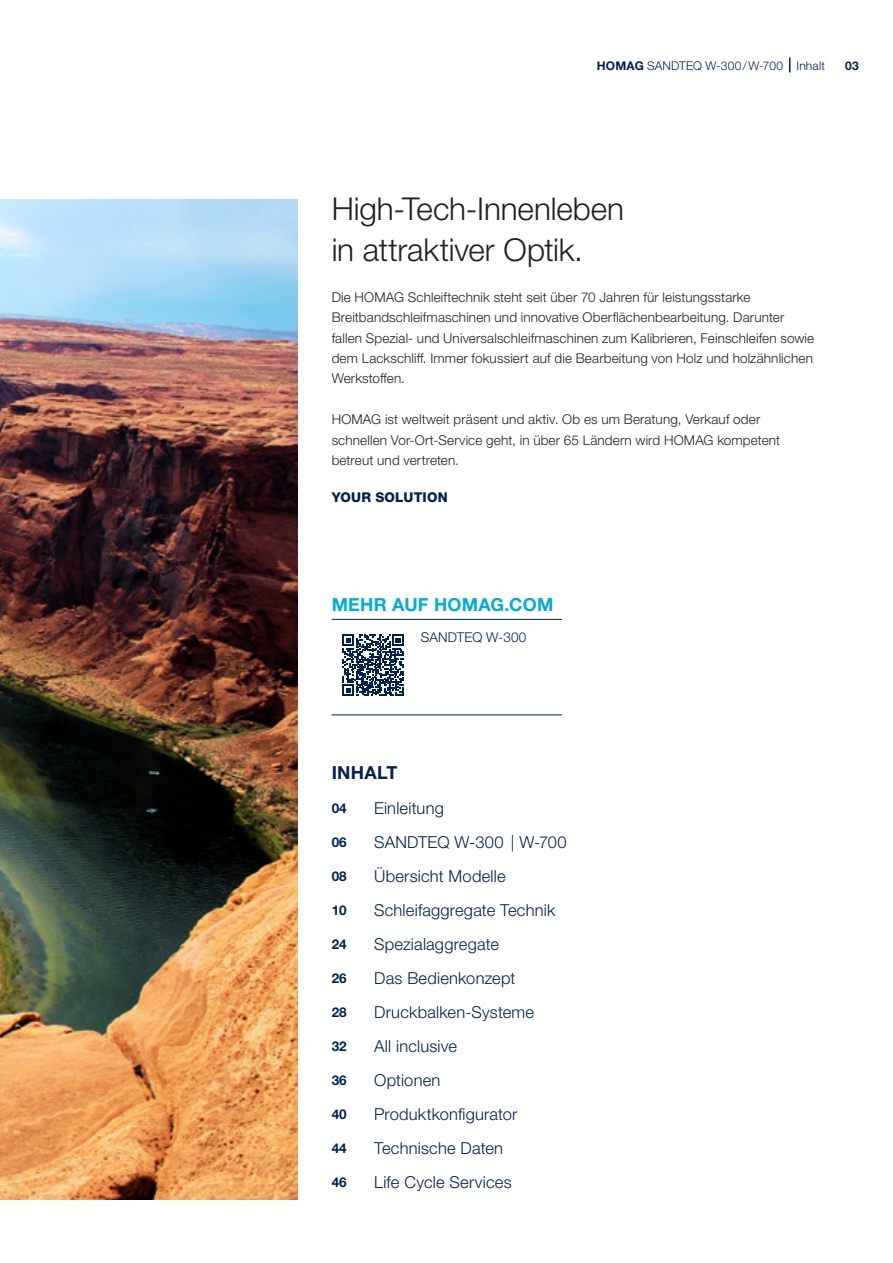
<style>
.page{position:relative;width:893px;height:1263px;background:#fff}
.page>*{position:absolute;margin:0;border:0;box-sizing:border-box;transform-origin:0 0}
._01_Headline_21pt_25{font:300 31.5px/40.8px "Helvetica Neue LTW1 G";letter-spacing:-.005em;color:#231f20}
._10_Info_Headline_12{font:700 18px "Helvetica Neue LTW1 G";letter-spacing:.015em;color:#00acd5}
._12_Inhalt_12Pt_vers{font:700 18px "Helvetica Neue LTW1 G";letter-spacing:.015em;color:#00214f}
._12_Inhalt_11Pt_ligh{font:300 16.5px "Helvetica Neue LTW1 G";letter-spacing:.01em;color:#00214f}
._03_Copy_9pt_light_A{font:300 13.5px/20.4px "Helvetica Neue LTW1 G";letter-spacing:.01em;color:#231f20}
._12_Inhalt_Seitenzah{font:700 13.5px "Helvetica Neue LTW1 G";color:#00214f}
._16_YOUR_SOLUTION_In{font:800 13.5px "Helvetica Neue LTW1 G";letter-spacing:.015em;color:#00214f}
._11_QR_Code_9Pt_dunk{font:300 13.5px "Helvetica Neue LTW1 G";letter-spacing:.01em;color:#00214f}
.Musterseiten_Rubrike{font:300 12px "Helvetica Neue LTW1 G";letter-spacing:.015em;color:#00214f}
.t1{font:700 12px "Helvetica Neue LTW1 G";color:#00214f}
.s1{font-weight:700}
</style>
<div class="page">
<img style="left:0;top:200px;width:298px;height:999px">
<svg style="left:789px;top:58px;width:1px;height:14px"></svg>
<hr style="left:332px;top:619px;width:89px;height:1px;background:#00214f">
<hr style="left:332px;top:714px;width:89px;height:1px;background:#00214f">
<hr style="left:421px;top:619px;width:141px;height:1px;background:#00214f">
<hr style="left:421px;top:714px;width:141px;height:1px;background:#00214f">
<svg style="left:343px;top:635px;width:61px;height:61px"></svg>
<p class="Musterseiten_Rubrike" style="left:597px;top:58px;width:230px"><span class="s1">HOMAG</span> SANDTEQ W-300/W-700 Inhalt</p>
<p class="t1" style="left:845px;top:58px;width:15px">03</p>
<p class="_01_Headline_21pt_25" style="left:332px;top:188px;width:294px">High-Tech-Innenleben in attraktiver Optik.</p>
<p class="_03_Copy_9pt_light_A" style="left:332px;top:287px;width:484px">Die HOMAG Schleiftechnik steht seit über 70 Jahren für leistungsstarke Breitbandschleifmaschinen und innovative Oberflächenbearbeitung. Darunter fallen Spezial- und Universalschleifmaschinen zum Kalibrieren, Feinschleifen sowie dem Lackschliff. Immer fokussiert auf die Bearbeitung von Holz und holzähnlichen Werkstoffen.</p>
<p class="_03_Copy_9pt_light_A" style="left:332px;top:409px;width:450px">HOMAG ist weltweit präsent und aktiv. Ob es um Beratung, Verkauf oder schnellen Vor-Ort-Service geht, in über 65 Ländern wird HOMAG kompetent betreut und vertreten.</p>
<p class="_16_YOUR_SOLUTION_In" style="left:332px;top:490px;width:118px">YOUR SOLUTION</p>
<p class="_10_Info_Headline_12" style="left:332px;top:593px;width:223px">MEHR AUF HOMAG.COM</p>
<p class="_11_QR_Code_9Pt_dunk" style="left:421px;top:629px;width:107px">SANDTEQ W-300</p>
<p class="_12_Inhalt_12Pt_vers" style="left:332px;top:761px;width:67px">INHALT</p>
<p class="_12_Inhalt_Seitenzah" style="left:332px;top:800px;width:17px">04</p>
<p class="_12_Inhalt_11Pt_ligh" style="left:374px;top:798px;width:71px">Einleitung</p>
<p class="_12_Inhalt_Seitenzah" style="left:332px;top:834px;width:17px">06</p>
<p class="_12_Inhalt_11Pt_ligh" style="left:374px;top:832px;width:194px">SANDTEQ W-300 | W-700</p>
<p class="_12_Inhalt_Seitenzah" style="left:332px;top:868px;width:17px">08</p>
<p class="_12_Inhalt_11Pt_ligh" style="left:374px;top:866px;width:133px">Übersicht Modelle</p>
<p class="_12_Inhalt_Seitenzah" style="left:332px;top:902px;width:17px">10</p>
<p class="_12_Inhalt_11Pt_ligh" style="left:374px;top:900px;width:183px">Schleifaggregate Technik</p>
<p class="_12_Inhalt_Seitenzah" style="left:332px;top:936px;width:17px">24</p>
<p class="_12_Inhalt_11Pt_ligh" style="left:374px;top:934px;width:126px">Spezialaggregate</p>
<p class="_12_Inhalt_Seitenzah" style="left:332px;top:970px;width:17px">26</p>
<p class="_12_Inhalt_11Pt_ligh" style="left:374px;top:968px;width:143px">Das Bedienkonzept</p>
<p class="_12_Inhalt_Seitenzah" style="left:332px;top:1004px;width:17px">28</p>
<p class="_12_Inhalt_11Pt_ligh" style="left:374px;top:1002px;width:161px">Druckbalken-Systeme</p>
<p class="_12_Inhalt_Seitenzah" style="left:332px;top:1038px;width:17px">32</p>
<p class="_12_Inhalt_11Pt_ligh" style="left:374px;top:1036px;width:84px">All inclusive</p>
<p class="_12_Inhalt_Seitenzah" style="left:332px;top:1072px;width:17px">36</p>
<p class="_12_Inhalt_11Pt_ligh" style="left:374px;top:1070px;width:68px">Optionen</p>
<p class="_12_Inhalt_Seitenzah" style="left:332px;top:1106px;width:17px">40</p>
<p class="_12_Inhalt_11Pt_ligh" style="left:374px;top:1104px;width:145px">Produktkonfigurator</p>
<p class="_12_Inhalt_Seitenzah" style="left:332px;top:1140px;width:17px">44</p>
<p class="_12_Inhalt_11Pt_ligh" style="left:374px;top:1138px;width:130px">Technische Daten</p>
<p class="_12_Inhalt_Seitenzah" style="left:332px;top:1174px;width:17px">46</p>
<p class="_12_Inhalt_11Pt_ligh" style="left:374px;top:1172px;width:139px">Life Cycle Services</p>
</div>
